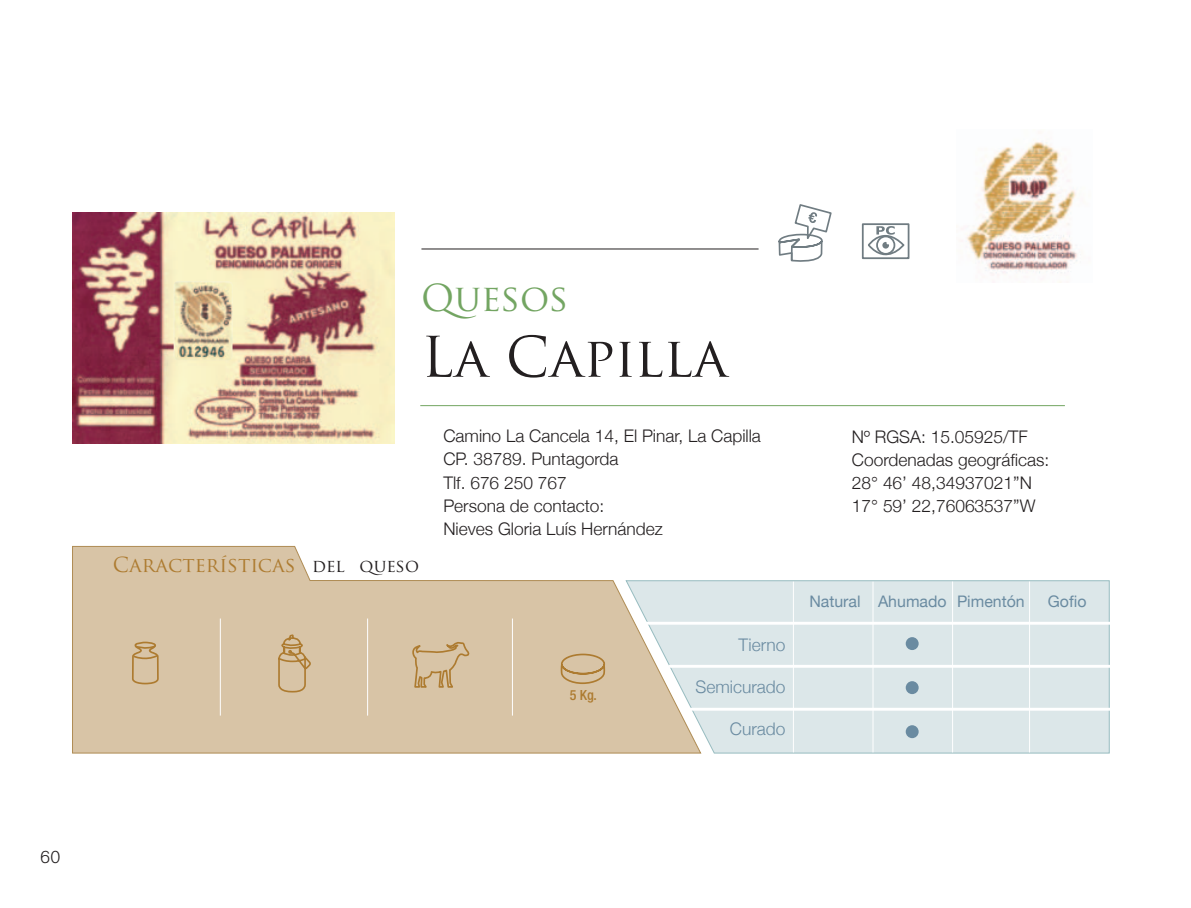
<style>
.page{position:relative;width:1191px;height:908px;background:#fff}
.page>*{position:absolute;margin:0;border:0;box-sizing:border-box;transform-origin:0 0}
.t1{font:54.4px "Trajan Pro";color:#231f20}
.t2{font:36.2px "Trajan Pro";color:#73a562}
.t3{font:20.2px "Trajan Pro";color:#ad7b30}
.t4{font:300 17.4px "Helvetica Neue";color:#231f20}
.t5{font:300 17.4px "Helvetica Neue";color:#6a8ba1}
.t6{font:300 17px "Akzidenz Grotesk BE";color:#231f20}
.t7{font:16px "Helvetica Neue";color:#6a8ba1}
.t8{font:500 condensed 14px "Helvetica Neue LT Std";color:#ad7b30}
.s1{font-size:17.4px;color:#231f20}
</style>
<div class="page">
<hr style="left:420px;top:405px;width:645px;height:1px;background:#73a562">
<hr style="left:421px;top:248px;width:337px;height:1px;background:#231f20">
<svg style="left:778px;top:204px;width:54px;height:58px"></svg>
<svg style="left:72px;top:545px;width:553px;height:208px;background:#dbcaaf"></svg>
<hr style="left:220px;top:618px;width:1px;height:97px;background:#fff">
<hr style="left:367px;top:618px;width:1px;height:97px;background:#fff">
<hr style="left:512px;top:618px;width:1px;height:97px;background:#fff">
<svg style="left:410px;top:641px;width:59px;height:47px;background:#d0b690"></svg>
<svg style="left:276px;top:571px;width:35px;height:122px;background:#d3bc9a"></svg>
<div style="left:862px;top:223px;width:47px;height:36px;border:2px solid #707c82"></div>
<svg style="left:866px;top:224px;width:40px;height:36px"></svg>
<svg style="left:560px;top:652px;width:46px;height:32px"></svg>
<svg style="left:128px;top:642px;width:33px;height:42px"></svg>
<img style="left:72px;top:213px;width:322px;height:230px">
<img style="left:966px;top:142px;width:111px;height:140px">
<img style="left:173px;top:281px;width:60px;height:80px">
<svg style="left:625px;top:580px;width:485px;height:173px;background:#dce4e4"></svg>
<hr style="left:669px;top:664px;width:450px;height:3px;background:#fff">
<hr style="left:687px;top:707px;width:432px;height:3px;background:#fff">
<hr style="left:642px;top:621px;width:476px;height:3px;background:#fff">
<hr style="left:793px;top:581px;width:1px;height:171px;background:#fff">
<hr style="left:872px;top:581px;width:1px;height:171px;background:#fff">
<hr style="left:952px;top:581px;width:1px;height:171px;background:#fff">
<hr style="left:1029px;top:581px;width:1px;height:171px;background:#fff">
<svg style="left:905px;top:636px;width:13px;height:13px"></svg>
<svg style="left:905px;top:680px;width:13px;height:13px"></svg>
<svg style="left:905px;top:724px;width:13px;height:13px"></svg>
<p class="t6" style="left:40px;top:847px;width:22px">60</p>
<p class="t2" style="left:421px;top:275px;width:149px">Quesos</p>
<p class="t1" style="left:421px;top:322px;width:307px">La Capilla</p>
<p class="t3" style="left:113px;top:551px;width:307px">Características <span class="s1">del queso</span></p>
<p class="t4" style="left:443px;top:425px;width:319px">Camino La Cancela 14, El Pinar, La Capilla</p>
<p class="t4" style="left:443px;top:448px;width:177px">CP. 38789. Puntagorda</p>
<p class="t4" style="left:443px;top:471px;width:125px">Tlf. 676 250 767</p>
<p class="t4" style="left:443px;top:494px;width:163px">Persona de contacto:</p>
<p class="t4" style="left:443px;top:518px;width:221px">Nieves Gloria Luís Hernández</p>
<p class="t8" style="left:570px;top:686px;width:29px">5 Kg.</p>
<p class="t5" style="left:738px;top:634px;width:49px">Tierno</p>
<p class="t5" style="left:695px;top:676px;width:91px">Semicurado</p>
<p class="t5" style="left:730px;top:718px;width:57px">Curado</p>
<p class="t4" style="left:852px;top:425px;width:177px">Nº RGSA: 15.05925/TF</p>
<p class="t4" style="left:852px;top:448px;width:199px">Coordenadas geográficas:</p>
<p class="t4" style="left:852px;top:472px;width:181px">28° 46’ 48,34937021”N</p>
<p class="t4" style="left:852px;top:495px;width:185px">17° 59’ 22,76063537”W</p>
<p class="t7" style="left:809px;top:591px;width:217px">Natural Ahumado Pimentón</p>
<p class="t7" style="left:1047px;top:591px;width:40px">Gofio</p>
</div>
